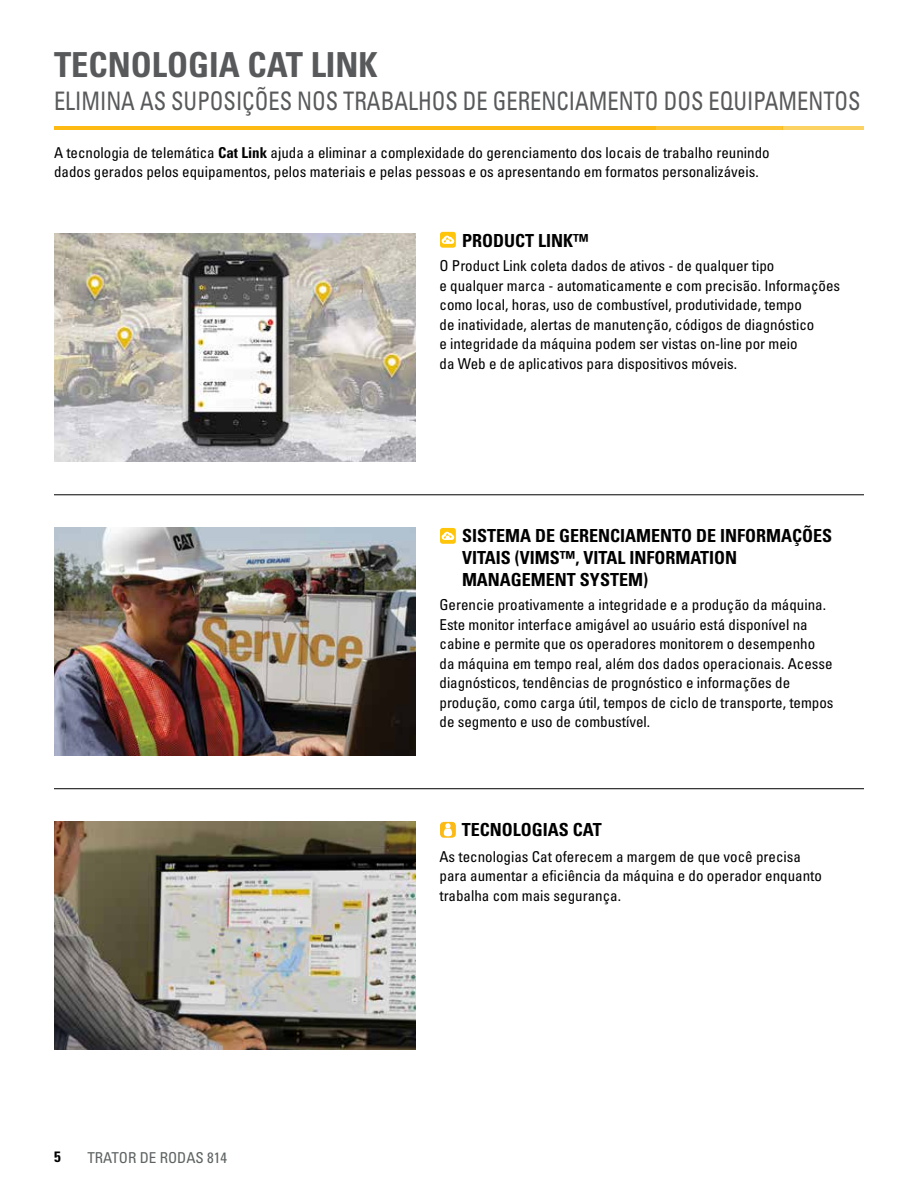
<style>
.page{position:relative;width:918px;height:1188px;background:#fff}
.page>*{position:absolute;margin:0;border:0;box-sizing:border-box;transform-origin:0 0}
.Headline_medium_gray{font:700 condensed 34.5px "Univers LT Std";color:#58595b}
.Headline_small_gray{font:condensed 25.5px "Univers LTCYR 57";color:#58595b;scale:.88 1}
.Headline_small_black{font:700 condensed 18px/21.6px "Univers LT Std";color:#000}
.Body_copy{font:condensed 15px/19.5px "Univers LTCYR 57";color:#000}
.t1{font:condensed 15px "Univers LTCYR 57";color:#5e6263}
.t2{font:700 condensed 15px "Univers LT Std";color:#000}
.s1{font-family:"Univers LT Std";font-weight:700}
</style>
<div class="page">
<img style="left:54px;top:234px;width:362px;height:228px">
<img style="left:54px;top:528px;width:362px;height:228px">
<hr style="left:54px;top:127px;width:601px;height:3px;background:#fdba12">
<hr style="left:654px;top:127px;width:128px;height:3px;background:#fdba12">
<hr style="left:782px;top:127px;width:82px;height:3px;background:#fdba12">
<img style="left:54px;top:822px;width:362px;height:228px">
<hr style="left:54px;top:495px;width:810px;height:1px;background:#000">
<hr style="left:54px;top:788px;width:810px;height:1px;background:#000">
<svg style="left:440px;top:232px;width:16px;height:16px"></svg>
<div style="left:440px;top:822px;width:16px;height:16px;background:#fcba16;border-radius:4px"></div>
<svg style="left:444px;top:823px;width:8px;height:13px"></svg>
<svg style="left:440px;top:528px;width:16px;height:16px"></svg>
<p class="Headline_medium_gray" style="left:54px;top:43px;width:325px">TECNOLOGIA CAT LINK</p>
<p class="Headline_small_gray" style="left:54px;top:85px;width:918px">ELIMINA AS SUPOSIÇÕES NOS TRABALHOS DE GERENCIAMENTO DOS EQUIPAMENTOS</p>
<p class="Body_copy" style="left:54px;top:142px;width:717px">A tecnologia de telemática <span class="s1">Cat Link</span> ajuda a eliminar a complexidade do gerenciamento dos locais de trabalho reunindo dados gerados pelos equipamentos, pelos materiais e pelas pessoas e os apresentando em formatos personalizáveis.</p>
<p class="Headline_small_black" style="left:462px;top:230px;width:128px">PRODUCT LINK™</p>
<p class="Body_copy" style="left:440px;top:256px;width:402px">O Product Link coleta dados de ativos - de qualquer tipo<br>e qualquer marca - automaticamente e com precisão. Informações como local, horas, uso de combustível, produtividade, tempo<br>de inatividade, alertas de manutenção, códigos de diagnóstico<br>e integridade da máquina podem ser vistas on-line por meio<br>da Web e de aplicativos para dispositivos móveis.</p>
<p class="Headline_small_black" style="left:462px;top:525px;width:372px">SISTEMA DE GERENCIAMENTO DE INFORMAÇÕES<br>VITAIS (VIMS™, VITAL INFORMATION<br>MANAGEMENT SYSTEM)</p>
<p class="Body_copy" style="left:440px;top:595px;width:396px">Gerencie proativamente a integridade e a produção da máquina.<br>Este monitor interface amigável ao usuário está disponível na cabine e permite que os operadores monitorem o desempenho da máquina em tempo real, além dos dados operacionais. Acesse diagnósticos, tendências de prognóstico e informações de produção, como carga útil, tempos de ciclo de transporte, tempos de segmento e uso de combustível.</p>
<p class="t2" style="left:54px;top:1147px;width:8px">5</p>
<p class="t1" style="left:87px;top:1148px;width:141px">TRATOR DE RODAS 814</p>
<p class="Headline_small_black" style="left:462px;top:819px;width:141px">TECNOLOGIAS CAT</p>
<p class="Body_copy" style="left:440px;top:846px;width:384px">As tecnologias Cat oferecem a margem de que você precisa para aumentar a eficiência da máquina e do operador enquanto trabalha com mais segurança.</p>
</div>
